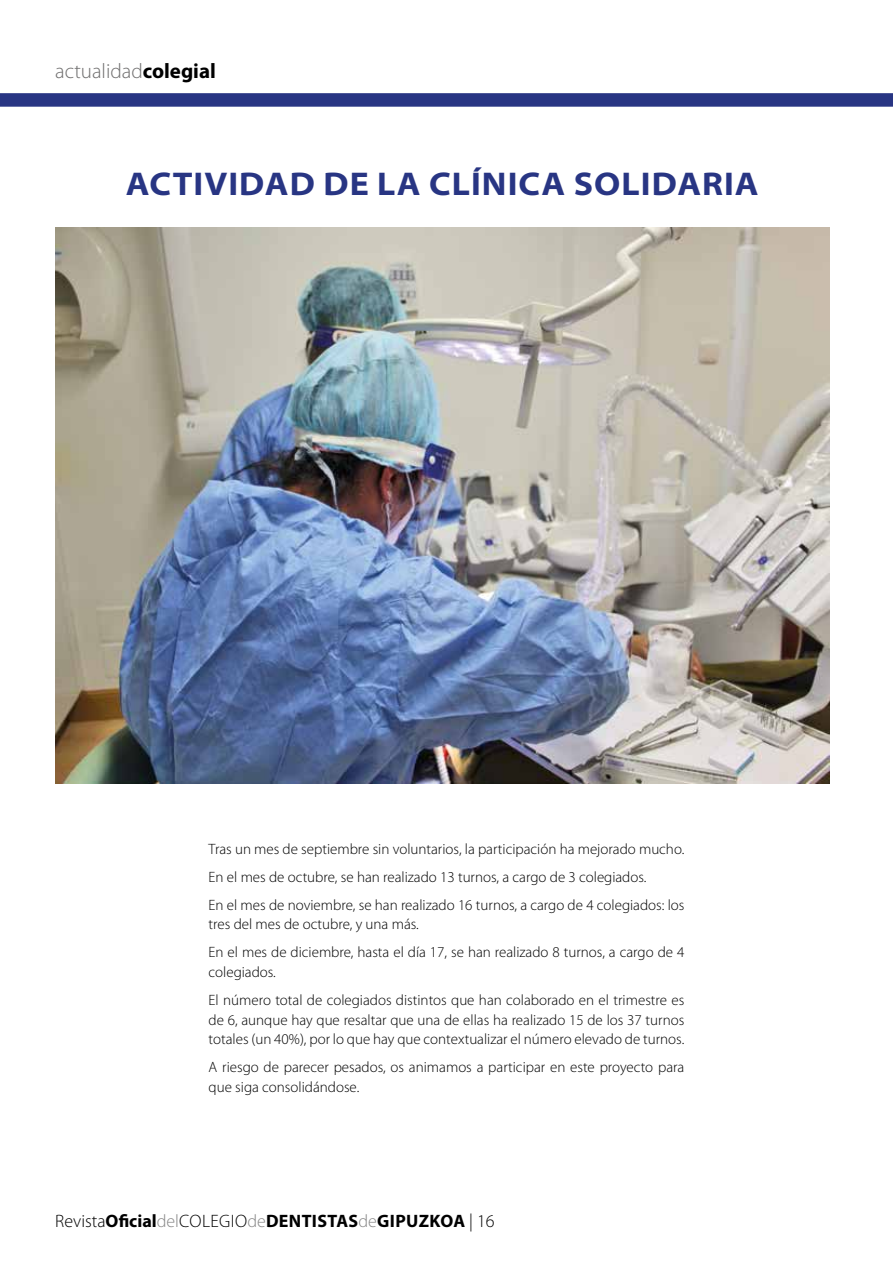
<style>
.page{position:relative;width:893px;height:1263px;background:#fff}
.page>*{position:absolute;margin:0;border:0;box-sizing:border-box;transform-origin:0 0}
.t1{font:700 semi-expanded 33px "Myriad Pro";letter-spacing:.03em;color:#283583}
.t2{font:300 21px "Myriad Pro";color:#706f6f}
.t3{font:700 18px "Myriad Pro";letter-spacing:.02em;color:#000}
.t4{font:300 15px/28px "Myriad Pro";color:#000}
.s1{font-weight:700;color:#000}
.s2{font-weight:300}
.s3{font-weight:300;color:#878787}
</style>
<div class="page">
<div style="left:0;top:93px;width:893px;height:14px;background:#283583"></div>
<img style="left:55px;top:227px;width:774px;height:556px">
<h2 class="t2" style="left:55px;top:59px;width:162px">actualidad<span class="s1">colegial</span></h2>
<h1 class="t1" style="left:126px;top:165px;width:635px">ACTIVIDAD DE LA CLÍNICA SOLIDARIA</h1>
<p class="t4" style="left:209px;top:835px;width:477px">Tras un mes de septiembre sin voluntarios, la participación ha mejorado mucho.<br>En el mes de octubre, se han realizado 13 turnos, a cargo de 3 colegiados.<br>En el mes de noviembre, se han realizado 16 turnos, a cargo de 4 colegiados: los</p>
<p class="t4" style="left:209px;top:911px;width:477px">tres del mes de octubre, y una más.<br>En el mes de diciembre, hasta el día 17, se han realizado 8 turnos, a cargo de 4</p>
<p class="t4" style="left:209px;top:958px;width:477px">colegiados.<br>El número total de colegiados distintos que han colaborado en el trimestre es</p>
<p class="t4" style="left:209px;top:1010px;width:477px;line-height:19.5px">de 6, aunque hay que resaltar que una de ellas ha realizado 15 de los 37 turnos totales (un 40%), por lo que hay que contextualizar el número elevado de turnos.</p>
<p class="t4" style="left:209px;top:1057px;width:477px;line-height:19.5px">A riesgo de parecer pesados, os animamos a participar en este proyecto para que siga consolidándose.</p>
<p class="t3" style="left:55px;top:1210px;width:441px"><span class="s2">Revista</span>Oficial<span class="s3">del</span><span class="s2">COLEGIO</span><span class="s3">de</span>DENTISTAS<span class="s3">de</span>GIPUZKOA <span class="s2">| 16</span></p>
</div>
